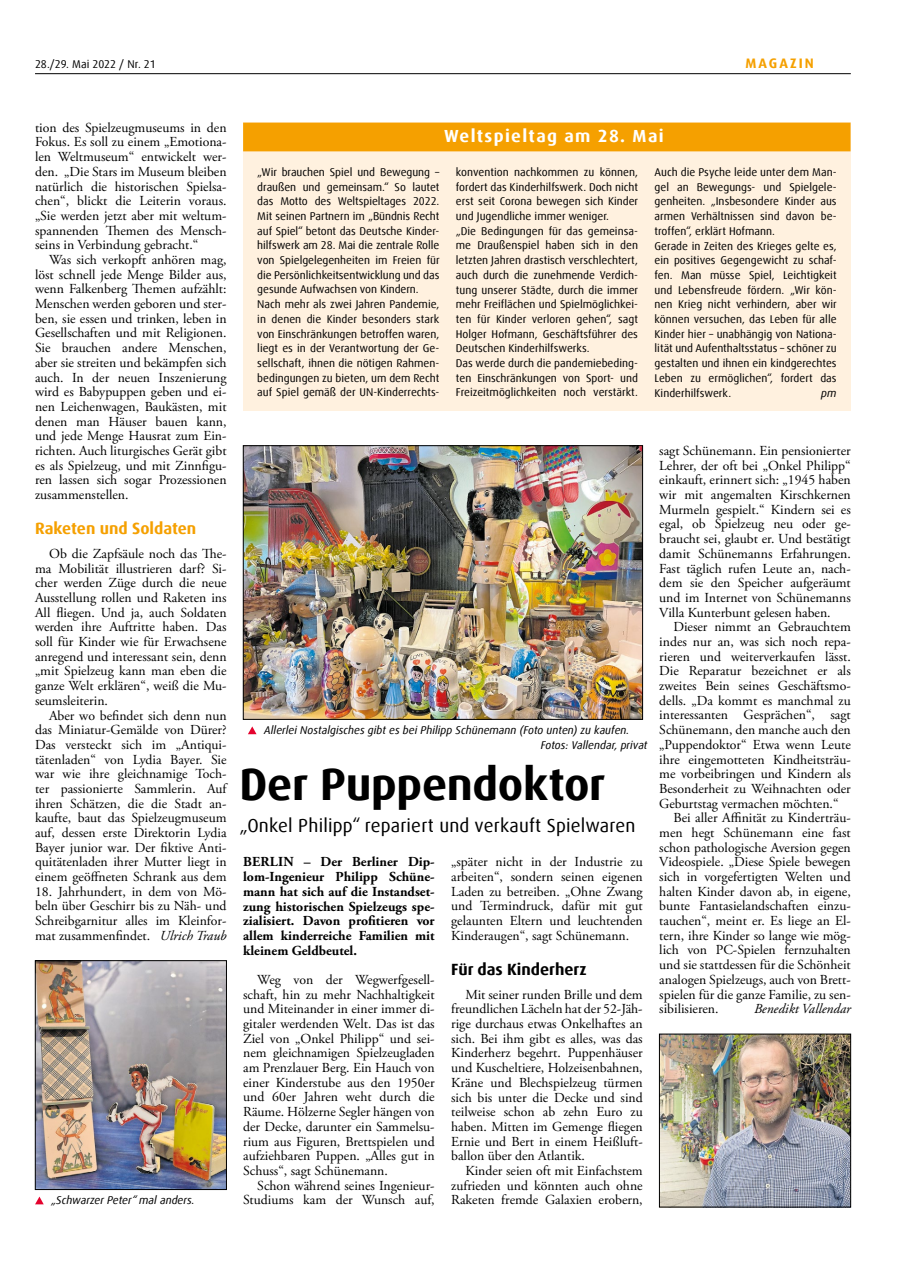
<style>
.page{position:relative;width:908px;height:1276px;background:#fff}
.page>*{position:absolute;margin:0;border:0;box-sizing:border-box;transform-origin:0 0}
.t1{font:700 45px "Dax Offc Pro";letter-spacing:-.005em;color:#000}
.t2{font:18.75px "Dax Offc Pro";letter-spacing:.01em;color:#000}
.t3{font:700 17.5px "Dax Offc Pro";letter-spacing:.075em;color:#fff}
.t4{font:700 16.25px "Dax Offc Pro";color:#f5a000}
.t5{font:700 16.25px "Dax Offc Pro";color:#000}
.t6{font:13.75px/14.6px "Adobe Garamond Pro";color:#000;text-align:justify}
.t7{font:700 13.75px/14.6px "Adobe Garamond Pro";color:#000;text-align:justify}
.t8{font:italic 13.75px "Adobe Garamond Pro";color:#000}
.t9{font:700 13.75px "Dax Offc Pro";letter-spacing:.15em;color:#f5a000}
.t10{font:11.25px/14.8px "Dax Offc Pro";color:#000}
.t11{font:italic 11.25px/14.8px "Dax Offc Pro";color:#000}
.s1{font-style:italic}
</style>
<div class="page">
<hr style="left:35px;top:73px;width:815px;height:1px;background:#000">
<img style="left:37px;top:962px;width:187px;height:225px">
<div style="left:35px;top:960px;width:191px;height:229px;border:1px solid #000"></div>
<div style="left:243px;top:123px;width:607px;height:288px;background:#fff1df"></div>
<div style="left:243px;top:123px;width:607px;height:28px;background:#f5a000"></div>
<img style="left:245px;top:447px;width:395px;height:270px">
<div style="left:243px;top:445px;width:399px;height:274px;border:1px solid #000"></div>
<img style="left:661px;top:1036px;width:187px;height:169px">
<div style="left:659px;top:1034px;width:191px;height:173px;border:1px solid #000"></div>
<svg style="left:35px;top:1196px;width:9px;height:8px"></svg>
<svg style="left:248px;top:726px;width:8px;height:8px"></svg>
<p class="t10" style="left:35px;top:57px;width:122px">28./29. Mai 2022 / Nr. 21</p>
<p class="t9" style="left:745px;top:55px;width:70px">MAGAZIN</p>
<p class="t6" style="left:35px;top:121px;width:193px">tion des Spielzeugmuseums in den Fokus. Es soll zu einem „Emotiona&shy;len Weltmuseum“ entwickelt wer&shy;den. „Die Stars im Museum bleiben natürlich die historischen Spielsa&shy;chen“, blickt die Leiterin voraus. „Sie werden jetzt aber mit weltum&shy;spannenden Themen des Mensch&shy;seins in Verbindung gebracht.“</p>
<p class="t6" style="left:35px;top:253px;width:193px;text-indent:14px">Was sich verkopft anhören mag, löst schnell jede Menge Bilder aus, wenn Falkenberg Themen aufzählt:<br>Menschen werden geboren und ster&shy;ben, sie essen und trinken, leben in Gesellschaften und mit Religionen.<br>Sie brauchen andere Menschen, aber sie streiten und bekämpfen sich auch. In der neuen Inszenierung wird es Babypuppen geben und ei&shy;nen Leichenwagen, Baukästen, mit denen man Häuser bauen kann, und jede Menge Hausrat zum Ein&shy;richten. Auch liturgisches Gerät gibt es als Spielzeug, und mit Zinnfigu&shy;ren lassen sich sogar Prozessionen zusammenstellen.</p>
<p class="t4" style="left:35px;top:518px;width:163px">Raketen und Soldaten</p>
<p class="t6" style="left:35px;top:547px;width:193px;text-indent:14px">Ob die Zapfsäule noch das The&shy;ma Mobilität illustrieren darf? Si&shy;cher werden Züge durch die neue Ausstellung rollen und Raketen ins All fliegen. Und ja, auch Soldaten werden ihre Auftritte haben. Das soll für Kinder wie für Erwachsene anregend und interessant sein, denn „mit Spielzeug kann man eben die ganze Welt erklären“, weiß die Mu&shy;seumsleiterin.</p>
<p class="t6" style="left:35px;top:708px;width:193px;text-indent:14px">Aber wo befindet sich denn nun das Miniatur-Gemälde von Dürer?<br>Das versteckt sich im „Antiqui&shy;tätenladen“ von Lydia Bayer. Sie war wie ihre gleichnamige Toch&shy;ter passionierte Sammlerin. Auf ihren Schätzen, die die Stadt an&shy;kaufte, baut das Spielzeugmuseum auf, dessen erste Direktorin Lydia Bayer junior war. Der fiktive Anti&shy;quitätenladen ihrer Mutter liegt in einem geöffneten Schrank aus dem</p>
<p class="t6" style="left:35px;top:884px;width:193px">18. Jahrhundert, in dem von Mö&shy;beln über Geschirr bis zu Näh- und Schreibgarnitur alles im Kleinfor&shy;mat zusammenfindet. <span class="s1">Ulrich Traub</span></p>
<p class="t11" style="left:51px;top:1193px;width:145px">„Schwarzer Peter“ mal anders.</p>
<p class="t3" style="left:444px;top:125px;width:221px">Weltspieltag am 28. Mai</p>
<p class="t10" style="left:257px;top:165px;width:184px">„Wir brauchen Spiel und Bewegung – draußen und gemeinsam.“ So lautet das Motto des Weltspieltages 2022.<br>Mit seinen Partnern im „Bündnis Recht auf Spiel“ betont das Deutsche Kinder&shy;hilfswerk am 28. Mai die zentrale Rolle von Spielgelegenheiten im Freien für die Persönlichkeitsentwicklung und das gesunde Aufwachsen von Kindern.<br>Nach mehr als zwei Jahren Pandemie, in denen die Kinder besonders stark von Einschränkungen betroffen waren, liegt es in der Verantwortung der Ge&shy;sellschaft, ihnen die nötigen Rahmen&shy;bedingungen zu bieten, um dem Recht auf Spiel gemäß der UN-Kinderrechts-</p>
<p class="t10" style="left:455px;top:165px;width:184px">konvention nachkommen zu können, fordert das Kinderhilfswerk. Doch nicht erst seit Corona bewegen sich Kinder und Jugendliche immer weniger.<br>„Die Bedingungen für das gemeinsa&shy;me Draußenspiel haben sich in den letzten Jahren drastisch verschlechtert, auch durch die zunehmende Verdich&shy;tung unserer Städte, durch die immer mehr Freiflächen und Spielmöglichkei&shy;ten für Kinder verloren gehen“, sagt Holger Hofmann, Geschäftsführer des Deutschen Kinderhilfswerks.<br>Das werde durch die pandemiebeding&shy;ten Einschränkungen von Sport- und Freizeitmöglichkeiten noch verstärkt.</p>
<p class="t10" style="left:654px;top:165px;width:184px">Auch die Psyche leide unter dem Man&shy;gel an Bewegungs- und Spielgele&shy;genheiten. „Insbesondere Kinder aus armen Verhältnissen sind davon be&shy;troffen“, erklärt Hofmann.<br>Gerade in Zeiten des Krieges gelte es, ein positives Gegengewicht zu schaf&shy;fen. Man müsse Spiel, Leichtigkeit und Lebensfreude fördern. „Wir kön&shy;nen Krieg nicht verhindern, aber wir können versuchen, das Leben für alle Kinder hier – unabhängig von Nationa&shy;lität und Aufenthaltsstatus – schöner zu gestalten und ihnen ein kindgerechtes Leben zu ermöglichen“, fordert das Kinderhilfswerk.</p>
<p class="t11" style="left:820px;top:385px;width:17px">pm</p>
<p class="t11" style="left:540px;top:723px;width:108px;text-indent:-276px">Allerlei Nostalgisches gibt es bei Philipp Schünemann (Foto unten) zu kaufen.<br>Fotos: Vallendar, privat</p>
<h1 class="t1" style="left:239px;top:755px;width:367px">Der Puppendoktor</h1>
<h2 class="t2" style="left:239px;top:813px;width:397px">„Onkel Philipp“ repariert und verkauft Spielwaren</h2>
<p class="t7" style="left:243px;top:855px;width:193px">BERLIN – Der Berliner Dip&shy;lom-Ingenieur Philipp Schüne&shy;mann hat sich auf die Instandset&shy;zung historischen Spielzeugs spe&shy;zialisiert. Davon profitieren vor allem kinderreiche Familien mit kleinem Geldbeutel.</p>
<p class="t6" style="left:243px;top:972px;width:193px;text-indent:14px">Weg von der Wegwerfgesell&shy;schaft, hin zu mehr Nachhaltigkeit und Miteinander in einer immer di&shy;gitaler werdenden Welt. Das ist das Ziel von „Onkel Philipp“ und sei&shy;nem gleichnamigen Spielzeugladen am Prenzlauer Berg. Ein Hauch von einer Kinderstube aus den 1950er und 60er Jahren weht durch die Räume. Hölzerne Segler hängen von der Decke, darunter ein Sammelsu&shy;rium aus Figuren, Brettspielen und aufziehbaren Puppen. „Alles gut in Schuss“, sagt Schünemann.</p>
<p class="t6" style="left:243px;top:1178px;width:193px;text-align:right">Schon während seines Ingenieur-<br>Studiums kam der Wunsch auf,</p>
<p class="t6" style="left:451px;top:855px;width:193px">„später nicht in der Industrie zu arbeiten“, sondern seinen eigenen Laden zu betreiben. „Ohne Zwang und Termindruck, dafür mit gut gelaunten Eltern und leuchtenden Kinderaugen“, sagt Schünemann.</p>
<p class="t5" style="left:451px;top:958px;width:137px">Für das Kinderherz</p>
<p class="t6" style="left:451px;top:987px;width:193px;text-indent:14px">Mit seiner runden Brille und dem freundlichen Lächeln hat der 52-Jäh&shy;rige durchaus etwas Onkelhaftes an sich. Bei ihm gibt es alles, was das Kinderherz begehrt. Puppenhäuser und Kuscheltiere, Holzeisenbahnen, Kräne und Blechspielzeug türmen sich bis unter die Decke und sind teilweise schon ab zehn Euro zu haben. Mitten im Gemenge fliegen Ernie und Bert in einem Heißluft&shy;ballon über den Atlantik.</p>
<p class="t6" style="left:451px;top:1163px;width:193px;text-indent:14px">Kinder seien oft mit Einfachstem zufrieden und könnten auch ohne Raketen fremde Galaxien erobern,</p>
<p class="t6" style="left:659px;top:444px;width:193px">sagt Schünemann. Ein pensionierter Lehrer, der oft bei „Onkel Philipp“ einkauft, erinnert sich: „1945 haben wir mit angemalten Kirschkernen Murmeln gespielt.“ Kindern sei es egal, ob Spielzeug neu oder ge&shy;braucht sei, glaubt er. Und bestätigt damit Schünemanns Erfahrungen.<br>Fast täglich rufen Leute an, nach&shy;dem sie den Speicher aufgeräumt und im Internet von Schünemanns Villa Kunterbunt gelesen haben.</p>
<p class="t6" style="left:673px;top:620px;width:179px">Dieser nimmt an Gebrauchtem</p>
<p class="t6" style="left:659px;top:635px;width:193px">indes nur an, was sich noch repa-</p>
<p class="t6" style="left:659px;top:649px;width:193px">rieren und weiterverkaufen lässt.</p>
<p class="t6" style="left:659px;top:664px;width:193px">Die Reparatur bezeichnet er als</p>
<p class="t6" style="left:659px;top:679px;width:193px">zweites Bein seines Geschäftsmo-</p>
<p class="t6" style="left:659px;top:693px;width:193px">dells. „Da kommt es manchmal zu</p>
<p class="t6" style="left:659px;top:708px;width:193px">interessanten Gesprächen“, sagt</p>
<p class="t6" style="left:659px;top:723px;width:193px">Schünemann, den manche auch den</p>
<p class="t6" style="left:659px;top:737px;width:193px">„Puppendoktor“ Etwa wenn Leute</p>
<p class="t6" style="left:659px;top:752px;width:193px">ihre eingemotteten Kindheitsträu-</p>
<p class="t6" style="left:659px;top:767px;width:193px">me vorbeibringen und Kindern als</p>
<p class="t6" style="left:659px;top:781px;width:193px">Besonderheit zu Weihnachten oder</p>
<p class="t6" style="left:659px;top:796px;width:181px">Geburtstag vermachen möchten.“</p>
<p class="t6" style="left:673px;top:811px;width:179px">Bei aller Affinität zu Kinderträu-</p>
<p class="t6" style="left:659px;top:826px;width:193px">men hegt Schünemann eine fast</p>
<p class="t6" style="left:659px;top:840px;width:193px">schon pathologische Aversion gegen</p>
<p class="t6" style="left:659px;top:855px;width:193px">Videospiele. „Diese Spiele bewegen</p>
<p class="t6" style="left:659px;top:870px;width:193px">sich in vorgefertigten Welten und</p>
<p class="t6" style="left:659px;top:884px;width:193px">halten Kinder davon ab, in eigene,</p>
<p class="t6" style="left:659px;top:899px;width:193px">bunte Fantasielandschaften einzu-</p>
<p class="t6" style="left:659px;top:914px;width:193px">tauchen“, meint er. Es liege an El-</p>
<p class="t6" style="left:659px;top:928px;width:193px">tern, ihre Kinder so lange wie mög-</p>
<p class="t6" style="left:659px;top:943px;width:193px">lich von PC-Spielen fernzuhalten</p>
<p class="t6" style="left:659px;top:958px;width:193px">und sie stattdessen für die Schönheit</p>
<p class="t6" style="left:659px;top:972px;width:193px">analogen Spielzeugs, auch von Brett-</p>
<p class="t6" style="left:659px;top:987px;width:193px">spielen für die ganze Familie, zu sen-</p>
<p class="t6" style="left:659px;top:1002px;width:61px">sibilisieren.</p>
<p class="t8" style="left:753px;top:1000px;width:98px">Benedikt Vallendar</p>
</div>
